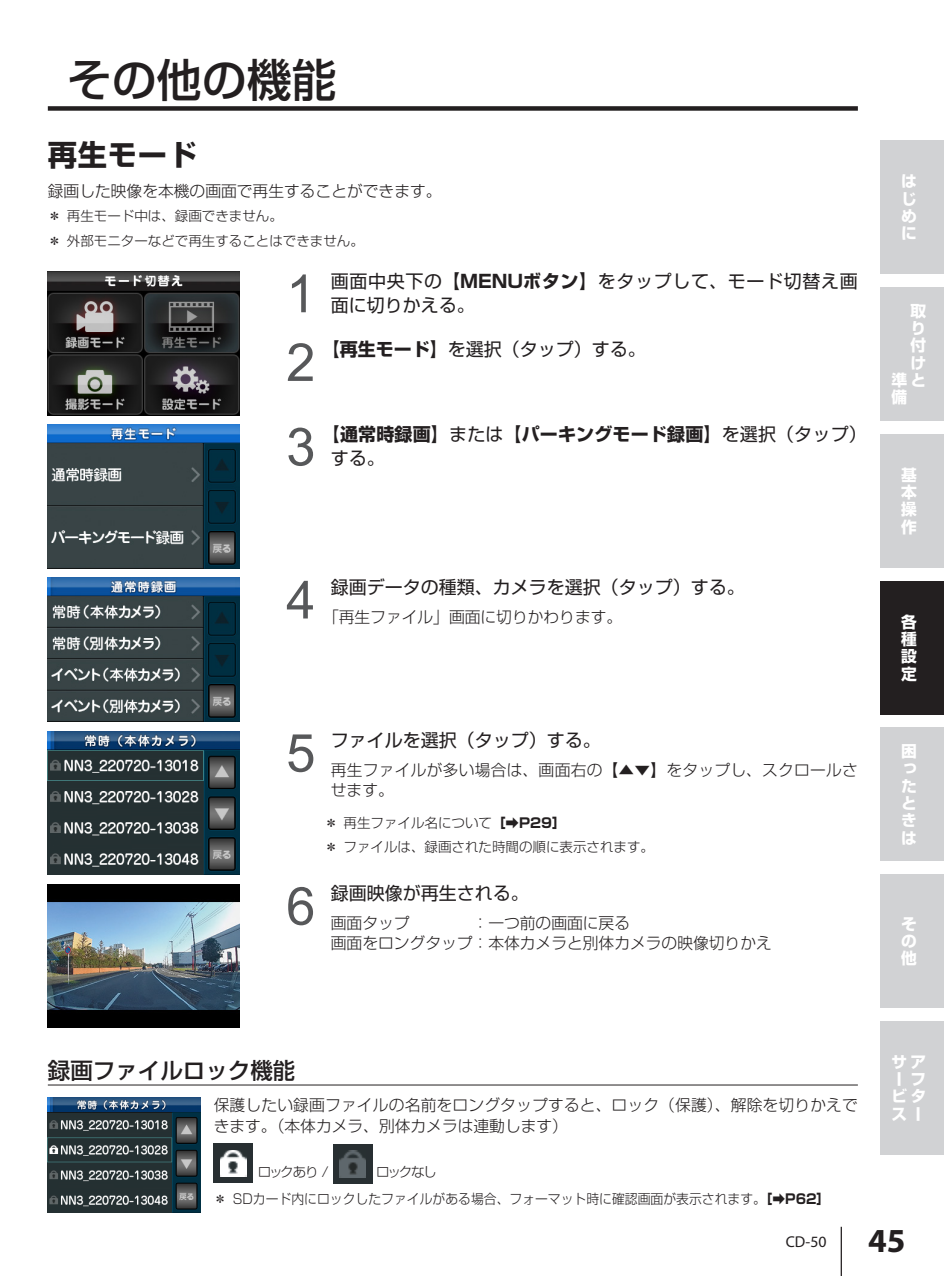
<style>
.page{position:relative;width:944px;height:1276px;background:#fff}
.page>*{position:absolute;margin:0;border:0;box-sizing:border-box;transform-origin:0 0}
.t1{font:52.65px "Arial";color:#57585a}
.t2{font:500 45px "Shin Go Pro";color:#231f20}
.t3{font:700 29.25px "Shin Go Pro";letter-spacing:.025em;color:#231f20}
.t4{font:500 22.5px "Shin Go Pro";color:#231f20}
.t5{font:18px "Shin Go Pro";color:#231f20}
.t6{font:18px/24.8px "Shin Go Pro";letter-spacing:.035em;color:#231f20}
.t7{font:700 18px/24.8px "Shin Go Pro";letter-spacing:.01em;color:#231f20}
.t8{font:300 15.75px/20.2px "Shin Go Pro";color:#231f20}
.t9{font:700 15.75px/17.3px "Shin Go Pro";color:#fff;text-align:justify}
.t10{font:15.75px "Myriad Pro";color:#231f20}
.t11{font:300 13.5px/24.3px "Shin Go Pro";color:#231f20}
.s1{font-weight:700}
.s2{font-weight:400}
.s3{font-weight:700;font-size:33.75px}
</style>
<div class="page">
<div style="left:880px;top:140px;width:64px;height:134px;background:#d1d2d4"></div>
<div style="left:880px;top:287px;width:64px;height:134px;background:#d1d2d4"></div>
<div style="left:880px;top:434px;width:64px;height:134px;background:#d1d2d4"></div>
<div style="left:880px;top:580px;width:64px;height:134px;background:#231f20"></div>
<div style="left:880px;top:727px;width:64px;height:134px;background:#d1d2d4"></div>
<div style="left:880px;top:874px;width:64px;height:134px;background:#d1d2d4"></div>
<div style="left:880px;top:1020px;width:64px;height:134px;background:#d1d2d4"></div>
<hr style="left:841px;top:1226px;width:1px;height:50px;background:#231f20">
<div style="left:48px;top:106px;width:810px;height:5px;background:#231f20"></div>
<img style="left:48px;top:272px;width:191px;height:143px">
<img style="left:48px;top:425px;width:191px;height:143px">
<img style="left:48px;top:578px;width:191px;height:143px">
<img style="left:48px;top:731px;width:191px;height:143px">
<img style="left:48px;top:884px;width:191px;height:143px">
<hr style="left:48px;top:1084px;width:810px;height:1px;background:#231f20">
<img style="left:48px;top:1097px;width:153px;height:115px">
<div style="left:214px;top:1143px;width:39px;height:40px;background:#282f32"></div>
<img style="left:220px;top:1150px;width:26px;height:26px">
<div style="left:333px;top:1144px;width:39px;height:39px;background:#282f32"></div>
<img style="left:339px;top:1151px;width:27px;height:26px">
<h2 class="t2" style="left:67px;top:43px;width:271px">その他の機能</h2>
<h3 class="t3" style="left:48px;top:132px;width:151px">再生モード</h3>
<p class="t8" style="left:48px;top:179px;width:395px">録画した映像を本機の画面で再生することができます。</p>
<p class="t11" style="left:48px;top:202px;width:318px">＊再生モード中は、録画できません。<br>＊外部モニターなどで再生することはできません。</p>
<h1 class="t1" style="left:286px;top:259px;width:31px">1</h1>
<p class="t6" style="left:331px;top:266px;width:529px">画面中央下の<span class="s1">【MENUボタン】</span>をタップして、モード切替え画面に切りかえる。</p>
<h1 class="t1" style="left:286px;top:328px;width:31px">2</h1>
<p class="t5" style="left:322px;top:334px;width:325px"><span class="s1">【再生モード︎】</span>を選択（タップ）する。</p>
<h1 class="t1" style="left:286px;top:412px;width:31px">3</h1>
<p class="t7" style="left:331px;top:419px;width:537px;text-indent:-9px">【通常時録画】<span class="s2">または</span>【パーキングモード録画】<span class="s2">を選択（タップ）する。</span></p>
<h1 class="t1" style="left:286px;top:565px;width:31px">4</h1>
<p class="t5" style="left:331px;top:572px;width:416px">録画データの種類、カメラを選択（タップ）する。</p>
<p class="t8" style="left:323px;top:605px;width:301px">「再生ファイル」画面に切りかわります。</p>
<h1 class="t1" style="left:286px;top:718px;width:31px">5</h1>
<p class="t5" style="left:331px;top:725px;width:271px">ファイルを選択（タップ）する。</p>
<p class="t8" style="left:331px;top:758px;width:529px">再生ファイルが多い場合は、画面右の【▲▼】をタップし、スクロールさせます。</p>
<p class="t11" style="left:324px;top:808px;width:331px">＊再生ファイル名について<span class="s1">［➡P29］<br></span>＊ファイルは、録画された時間の順に表示されます。</p>
<h1 class="t1" style="left:286px;top:871px;width:31px">6</h1>
<p class="t5" style="left:331px;top:878px;width:199px">録画映像が再生される。</p>
<p class="t8" style="left:331px;top:911px;width:442px">画面タップ　　　　：一つ前の画面に戻る<br>画面をロングタップ：本体カメラと別体カメラの映像切りかえ</p>
<p class="t9" style="left:901px;top:171px;width:16px">はじめに</p>
<p class="t9" style="left:911px;top:300px;width:17px">取</p>
<p class="t9" style="left:911px;top:318px;width:15px">り</p>
<p class="t9" style="left:911px;top:335px;width:17px">付</p>
<p class="t9" style="left:911px;top:352px;width:16px">け</p>
<p class="t9" style="left:891px;top:370px;width:35px">準と</p>
<p class="t9" style="left:891px;top:387px;width:17px">備</p>
<p class="t9" style="left:901px;top:464px;width:17px">基本操作</p>
<p class="t9" style="left:901px;top:611px;width:17px">各種設定</p>
<p class="t9" style="left:901px;top:740px;width:16px">困ったときは</p>
<p class="t9" style="left:901px;top:913px;width:17px">その他</p>
<h3 class="t4" style="left:48px;top:1052px;width:249px">録画ファイルロック機能</h3>
<p class="t8" style="left:214px;top:1093px;width:646px">保護したい録画ファイルの名前をロングタップすると、ロック（保護）、解除を切りかえできます。（本体カメラ、別体カメラは連動します）</p>
<p class="t11" style="left:258px;top:1157px;width:72px">ロックあり /</p>
<p class="t11" style="left:214px;top:1156px;width:617px;line-height:27.4px;text-indent:163px">ロックなし<br>＊ SDカード内にロックしたファイルがある場合、フォーマット時に確認画面が表示されます。<span class="s1">［➡P62］</span></p>
<p class="t9" style="left:891px;top:1051px;width:35px;text-align:left">サアー<br>ビタスー</p>
<p class="t9" style="left:911px;top:1068px;width:16px">フ</p>
<p class="t10" style="left:786px;top:1233px;width:122px">CD-50 <span class="s3">45</span></p>
</div>
